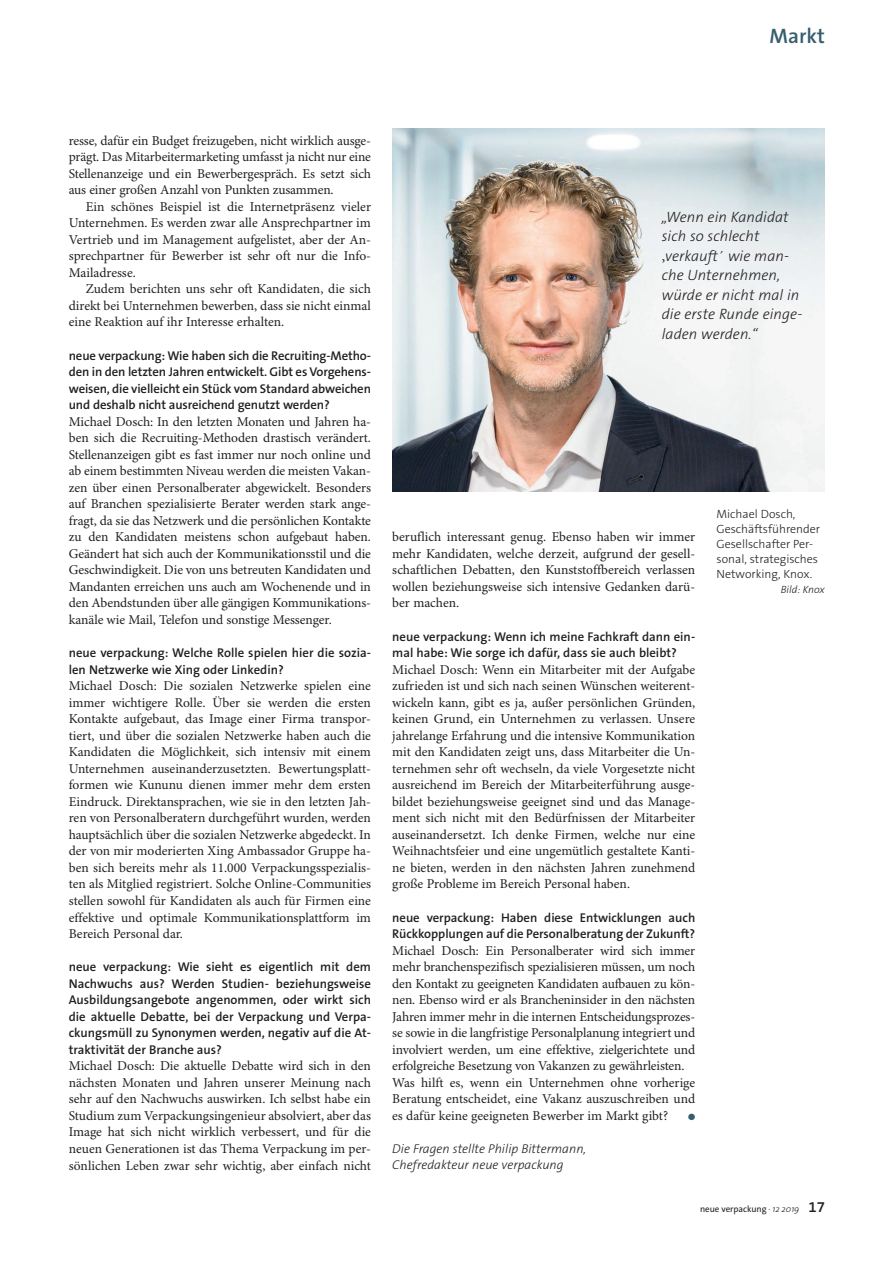
<style>
.page{position:relative;width:893px;height:1263px;background:#fff}
.page>*{position:absolute;margin:0;border:0;box-sizing:border-box;transform-origin:0 0}
.t1{font:600 21px "The Sans Os F";color:#375d6e}
.t2{font:italic 300 15px/19.5px "The Sans Os F";letter-spacing:.005em;color:#231f20}
.t3{font:13.5px/16.5px "Minion Pro";letter-spacing:-.01em;color:#231f20;text-align:justify}
.t4{font:600 12.75px/16.5px "The Sans Os F";color:#231f20}
.t5{font:italic 300 12.75px/16.5px "The Sans Os F";color:#231f20}
.t6{font:300 12px/15px "The Sans Os F";color:#231f20}
.t7{font:italic 300 10.5px "The Sans Os F";color:#231f20}
.t8{font:9px "The Sans Os F";color:#231f20}
.t9{font:9px "Zapf Dingbats Std";color:#375d6e}
.s1{font-family:"Minion Pro";font-weight:400;font-style:normal}
.s2{font-weight:300;font-style:italic}
.s3{font-weight:600;font-size:15px}
</style>
<div class="page">
<img style="left:392px;top:128px;width:433px;height:364px">
<h1 class="t1" style="left:769px;top:22px;width:57px">Markt</h1>
<p class="t3" style="left:69px;top:133px;width:304px">resse, dafür ein Budget freizugeben, nicht wirklich ausge&shy;prägt. Das Mitarbeitermarketing umfasst ja nicht nur eine Stellenanzeige und ein Bewerbergespräch. Es setzt sich aus einer großen Anzahl von Punkten zusammen.</p>
<p class="t3" style="left:69px;top:199px;width:304px;text-indent:17px">Ein schönes Beispiel ist die Internetpräsenz vieler Unternehmen. Es werden zwar alle Ansprechpartner im Vertrieb und im Management aufgelistet, aber der An&shy;sprechpartner für Bewerber ist sehr oft nur die Info-Mailadresse.</p>
<p class="t3" style="left:69px;top:281px;width:304px;text-indent:17px">Zudem berichten uns sehr oft Kandidaten, die sich direkt bei Unternehmen bewerben, dass sie nicht einmal eine Reaktion auf ihr Interesse erhalten.</p>
<p class="t4" style="left:69px;top:347px;width:304px;text-align:justify">neue verpackung: Wie haben sich die Recruiting-Metho&shy;den in den letzten Jahren entwickelt. Gibt es Vorgehens&shy;weisen, die vielleicht ein Stück vom Standard abweichen und deshalb nicht ausreichend genutzt werden?</p>
<p class="t3" style="left:69px;top:414px;width:304px">Michael Dosch: In den letzten Monaten und Jahren ha&shy;ben sich die Recruiting-Methoden drastisch verändert.<br>Stellenanzeigen gibt es fast immer nur noch online und ab einem bestimmten Niveau werden die meisten Vakan&shy;zen über einen Personalberater abgewickelt. Besonders auf Branchen spezialisierte Berater werden stark ange&shy;fragt, da sie das Netzwerk und die persönlichen Kontakte zu den Kandidaten meistens schon aufgebaut haben.<br>Geändert hat sich auch der Kommunikationsstil und die Geschwindigkeit. Die von uns betreuten Kandidaten und Mandanten erreichen uns auch am Wochenende und in den Abendstunden über alle gängigen Kommunikations&shy;kanäle wie Mail, Telefon und sonstige Messenger.</p>
<p class="t4" style="left:69px;top:645px;width:304px">neue verpackung: Welche Rolle spielen hier die sozia&shy;len Netzwerke wie Xing oder Linkedin?</p>
<p class="t3" style="left:69px;top:678px;width:304px">Michael Dosch: Die sozialen Netzwerke spielen eine immer wichtigere Rolle. Über sie werden die ersten Kontakte aufgebaut, das Image einer Firma transpor&shy;tiert, und über die sozialen Netzwerke haben auch die Kandidaten die Möglichkeit, sich intensiv mit einem Unternehmen auseinanderzusetzten. Bewertungsplatt&shy;formen wie Kununu dienen immer mehr dem ersten Eindruck. Direktansprachen, wie sie in den letzten Jah&shy;ren von Personalberatern durchgeführt wurden, werden hauptsächlich über die sozialen Netzwerke abgedeckt. In der von mir moderierten Xing Ambassador Gruppe ha&shy;ben sich bereits mehr als 11.000 Verpackungsspezialis&shy;ten als Mitglied registriert. Solche Online-Communities stellen sowohl für Kandidaten als auch für Firmen eine effektive und optimale Kommunikationsplattform im Bereich Personal dar.</p>
<p class="t4" style="left:69px;top:959px;width:304px;text-align:justify">neue verpackung: Wie sieht es eigentlich mit dem Nachwuchs aus? Werden Studien- beziehungsweise Ausbildungsangebote angenommen, oder wirkt sich die aktuelle Debatte, bei der Verpackung und Verpa&shy;ckungsmüll zu Synonymen werden, negativ auf die At&shy;traktivität der Branche aus?</p>
<p class="t3" style="left:69px;top:1058px;width:304px">Michael Dosch: Die aktuelle Debatte wird sich in den nächsten Monaten und Jahren unserer Meinung nach sehr auf den Nachwuchs auswirken. Ich selbst habe ein Studium zum Verpackungsingenieur absolviert, aber das Image hat sich nicht wirklich verbessert, und für die neuen Generationen ist das Thema Verpackung im per&shy;sönlichen Leben zwar sehr wichtig, aber einfach nicht</p>
<p class="t2" style="left:662px;top:207px;width:142px">„Wenn ein Kandidat sich so schlecht <span class="s1">,</span>verkauft<span class="s1">´</span> wie man&shy;che Unternehmen, würde er nicht mal in die erste Runde einge&shy;laden werden.“</p>
<p class="t3" style="left:392px;top:529px;width:304px">beruflich interessant genug. Ebenso haben wir immer mehr Kandidaten, welche derzeit, aufgrund der gesell&shy;schaftlichen Debatten, den Kunststoffbereich verlassen wollen beziehungsweise sich intensive Gedanken darü&shy;ber machen.</p>
<p class="t4" style="left:392px;top:628px;width:304px">neue verpackung: Wenn ich meine Fachkraft dann ein&shy;mal habe: Wie sorge ich dafür, dass sie auch bleibt?</p>
<p class="t3" style="left:392px;top:662px;width:304px">Michael Dosch: Wenn ein Mitarbeiter mit der Aufgabe zufrieden ist und sich nach seinen Wünschen weiterent&shy;wickeln kann, gibt es ja, außer persönlichen Gründen, keinen Grund, ein Unternehmen zu verlassen. Unsere jahrelange Erfahrung und die intensive Kommunikation mit den Kandidaten zeigt uns, dass Mitarbeiter die Un&shy;ternehmen sehr oft wechseln, da viele Vorgesetzte nicht ausreichend im Bereich der Mitarbeiterführung ausge&shy;bildet beziehungsweise geeignet sind und das Manage&shy;ment sich nicht mit den Bedürfnissen der Mitarbeiter auseinandersetzt. Ich denke Firmen, welche nur eine Weihnachtsfeier und eine ungemütlich gestaltete Kanti&shy;ne bieten, werden in den nächsten Jahren zunehmend große Probleme im Bereich Personal haben.</p>
<p class="t4" style="left:392px;top:909px;width:305px">neue verpackung: Haben diese Entwicklungen auch<br>Rückkopplungen auf die Personalberatung der Zukunft?</p>
<p class="t3" style="left:392px;top:943px;width:304px;text-align:left">Michael Dosch: Ein Personalberater wird sich immer mehr branchenspezifisch spezialisieren müssen, um noch den Kontakt zu geeigneten Kandidaten aufbauen zu kön&shy;nen. Ebenso wird er als Brancheninsider in den nächsten Jahren immer mehr in die internen Entscheidungsprozes&shy;se sowie in die langfristige Personalplanung integriert und involviert werden, um eine effektive, zielgerichtete und erfolgreiche Besetzung von Vakanzen zu gewährleisten.<br>Was hilft es, wenn ein Unternehmen ohne vorherige Beratung entscheidet, eine Vakanz auszuschreiben und es dafür keine geeigneten Bewerber im Markt gibt?</p>
<p class="t9" style="left:688px;top:1112px;width:9px">●</p>
<p class="t5" style="left:392px;top:1141px;width:195px">Die Fragen stellte Philip Bittermann,<br>Chefredakteur neue verpackung</p>
<p class="t6" style="left:716px;top:507px;width:105px">Michael Dosch,<br>Geschäftsführender<br>Gesellschafter Per&shy;sonal, strategisches<br>Networking, Knox.</p>
<p class="t7" style="left:781px;top:583px;width:46px">Bild: Knox</p>
<p class="t8" style="left:700px;top:1203px;width:126px">neue verpackung <span class="s2">· 12 2019</span> <span class="s3">17</span></p>
</div>
